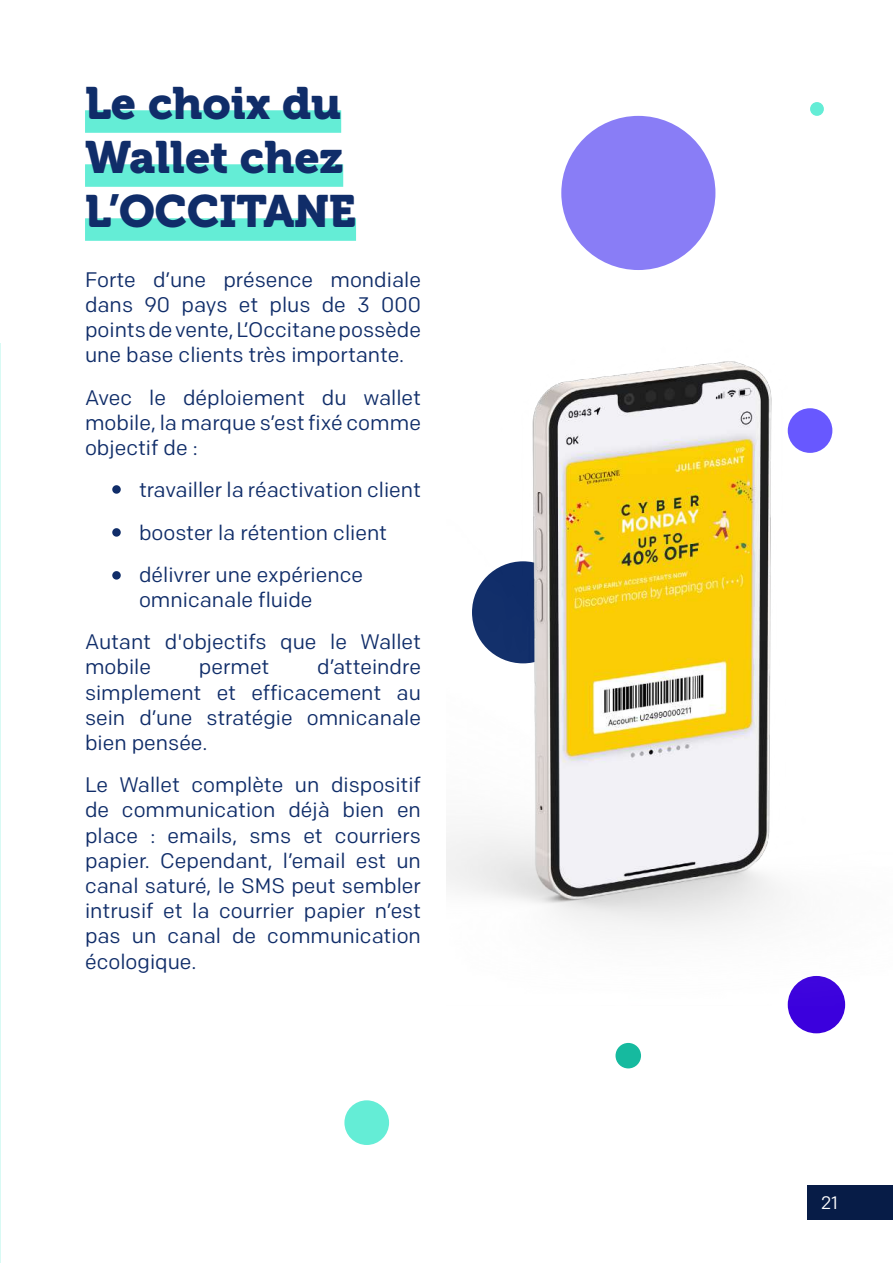
<style>
.page{position:relative;width:893px;height:1263px;background:#fff}
.page>*{position:absolute;margin:0;border:0;box-sizing:border-box;transform-origin:0 0}
.t1{font:45px/54px "Museo 900";color:#102d69}
.t2{font:21px/25.2px "Colfax";color:#102d69;text-align:justify}
.t3{font:18px "Colfax";color:#fff}
</style>
<div class="page">
<svg style="left:0;top:343px;width:1px;height:694px"></svg>
<div style="left:85px;top:110px;width:256px;height:23px;background:#64edd6"></div>
<div style="left:85px;top:164px;width:258px;height:23px;background:#64edd6"></div>
<div style="left:85px;top:218px;width:271px;height:23px;background:#64edd6"></div>
<div style="left:561px;top:116px;width:154px;height:154px;background:#897df6;border-radius:50%"></div>
<div style="left:344px;top:1100px;width:45px;height:45px;background:#64edd6;border-radius:50%"></div>
<div style="left:788px;top:976px;width:57px;height:57px;background:#3b00dd;border-radius:50%"></div>
<div style="left:615px;top:1043px;width:26px;height:25px;background:#16ba9f;border-radius:50%"></div>
<div style="left:810px;top:102px;width:14px;height:14px;background:#64edd6;border-radius:50%"></div>
<img style="left:446px;top:255px;width:400px;height:750px">
<div style="left:112px;top:485px;width:9px;height:9px;background:#102d69;border-radius:50%"></div>
<div style="left:112px;top:528px;width:9px;height:9px;background:#102d69;border-radius:50%"></div>
<div style="left:112px;top:571px;width:9px;height:9px;background:#102d69;border-radius:50%"></div>
<div style="left:808px;top:1185px;width:85px;height:34px;background:#071c47"></div>
<h1 class="t1" style="left:85px;top:76px;width:272px">Le choix du<br>Wallet chez<br>L’OCCITANE</h1>
<p class="t2" style="left:85px;top:267px;width:337px">Forte d’une présence mondiale dans 90 pays et plus de 3 000 points de vente, L’Occitane possède une base clients très importante.</p>
<p class="t2" style="left:85px;top:385px;width:337px">Avec le déploiement du wallet mobile, la marque s’est fixé comme objectif de :</p>
<p class="t2" style="left:139px;top:469px;width:283px;line-height:42.2px;text-align:left">travailler la réactivation client booster la rétention client délivrer une expérience</p>
<p class="t2" style="left:85px;top:578px;width:337px;line-height:42.2px;text-indent:54px">omnicanale fluide<br>Autant d'objectifs que le Wallet</p>
<p class="t2" style="left:85px;top:654px;width:68px">mobile</p>
<p class="t2" style="left:199px;top:654px;width:72px">permet</p>
<p class="t2" style="left:85px;top:654px;width:337px;text-indent:232px">d’atteindre simplement et efficacement au sein d’une stratégie omnicanale bien pensée.</p>
<p class="t2" style="left:85px;top:772px;width:337px">Le Wallet complète un dispositif de communication déjà bien en place : emails, sms et courriers papier. Cependant, l’email est un canal saturé, le SMS peut sembler intrusif et la courrier papier n’est pas un canal de communication écologique.</p>
<p class="t3" style="left:821px;top:1191px;width:19px">21</p>
</div>
